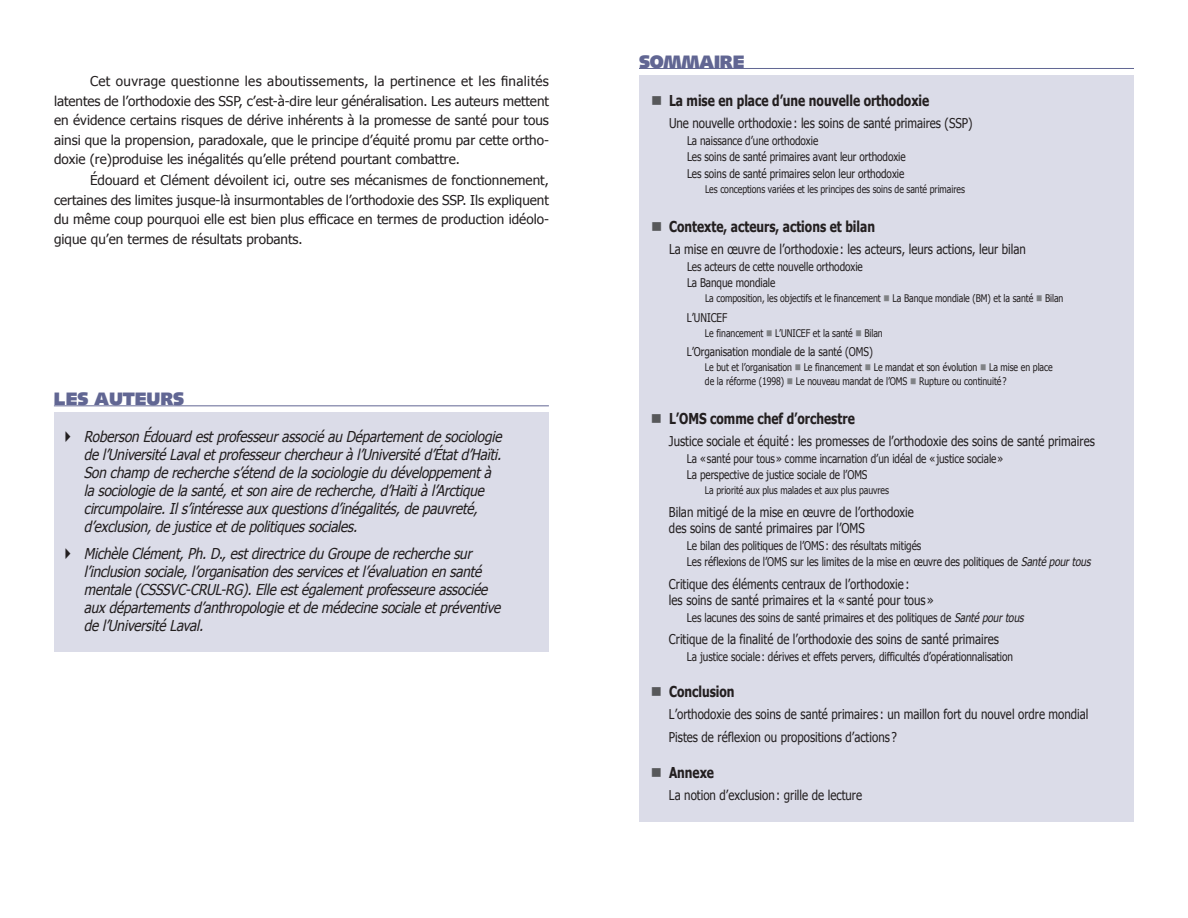
<style>
.page{position:relative;width:1188px;height:918px;background:#fff}
.page>*{position:absolute;margin:0;border:0;box-sizing:border-box;transform-origin:0 0}
._10-Titre__Auteurs{font:900 18px "Syntax LT";letter-spacing:-.01em;color:#616693}
._11-Descriptif_auteu{font:italic 15px/18px "Tahoma";color:#231f20;scale:.9 1}
._13-Sommaire_niveau{font:700 15px "Tahoma";color:#231f20;scale:.8 1}
._09-Texte_suivant{font:13.5px/19.5px "Tahoma";color:#231f20;text-align:justify}
._14-Sommaire_niveau{font:13.5px/16.5px "Tahoma";color:#231f20;scale:.85 1}
._15-Sommaire_niveau{font:12px "Tahoma";letter-spacing:-.005em;color:#231f20;scale:.83 1}
.Niveau_4{font:10.5px/13.5px "Tahoma";letter-spacing:-.005em;color:#231f20;scale:.83 1}
.s1{color:#57585a}
.s2{color:#808285}
.s3{font-style:italic}
</style>
<div class="page">
<div style="left:639px;top:75px;width:495px;height:747px;background:#dbdce8"></div>
<div style="left:54px;top:413px;width:495px;height:239px;background:#dbdce8"></div>
<hr style="left:639px;top:68px;width:495px;height:1px;background:#616693">
<hr style="left:54px;top:405px;width:495px;height:1px;background:#616693">
<p class="_09-Texte_suivant" style="left:54px;top:71px;width:497px;text-indent:36px">Cet ouvrage questionne les aboutissements, la pertinence et les finalités latentes de l’orthodoxie des SSP, c’est-à-dire leur généralisation. Les auteurs mettent en évidence certains risques de dérive inhérents à la promesse de santé pour tous ainsi que la propension, paradoxale, que le principe d’équité promu par cette ortho&shy;doxie (re)produise les inégalités qu’elle prétend pourtant combattre.</p>
<p class="_09-Texte_suivant" style="left:54px;top:170px;width:496px;text-indent:36px">Édouard et Clément dévoilent ici, outre ses mécanismes de fonctionnement, certaines des limites jusque-là insurmontables de l’orthodoxie des SSP. Ils expliquent du même coup pourquoi elle est bien plus efficace en termes de production idéolo&shy;gique qu’en termes de résultats probants.</p>
<p class="_10-Titre__Auteurs" style="left:54px;top:389px;width:132px">LES AUTEURS</p>
<p class="_11-Descriptif_auteu" style="left:84px;top:427px;width:470px">RobersonÉdouardestprofesseurassociéauDépartementdesociologie del’UniversitéLavaletprofesseurchercheuràl’Universitéd’Étatd’Haïti.<br>Sonchampderecherches’étenddelasociologiedudéveloppementà lasociologiedelasanté,etsonairederecherche,d’Haïtiàl’Arctique circumpolaire.Ils’intéresseauxquestionsd’inégalités,depauvreté, d’exclusion,dej usticeetdepolitiquessociales.</p>
<p class="_11-Descriptif_auteu" style="left:84px;top:544px;width:469px">MichèleClément,Ph.D.,estdirectriceduGroupederecherchesur l’inclusionsociale,l’organisationdesservicesetl’évaluationensanté mentale(CSSSVC-CRUL-RG).Elleestégalementprofesseureassociée auxdépartementsd’anthropologieetdemédecinesocialeetpréventive del’UniversitéLaval.</p>
<p class="_10-Titre__Auteurs" style="left:639px;top:51px;width:107px">SOMMAIRE</p>
<p class="_13-Sommaire_niveau" style="left:651px;top:90px;width:349px"><span class="s1">■</span> La mise en place d’une nouvelle orthodoxie</p>
<p class="_14-Sommaire_niveau" style="left:669px;top:114px;width:359px">Une nouvelle orthodoxie: les soins de santé primaires (SSP)</p>
<p class="_15-Sommaire_niveau" style="left:687px;top:132px;width:160px">La naissance d’une orthodoxie</p>
<p class="_15-Sommaire_niveau" style="left:687px;top:149px;width:265px">Les soins de santé primaires avant leur orthodoxie</p>
<p class="_15-Sommaire_niveau" style="left:687px;top:165px;width:263px">Les soins de santé primaires selon leur orthodoxie</p>
<p class="Niveau_4" style="left:705px;top:182px;width:315px">Les conceptions variées et les principes des soins de santé primaires</p>
<p class="_13-Sommaire_niveau" style="left:651px;top:216px;width:282px"><span class="s1">■</span> Contexte, acteurs, actions et bilan</p>
<p class="_14-Sommaire_niveau" style="left:669px;top:240px;width:421px">La mise en œuvre de l’orthodoxie: les acteurs, leurs actions, leur bilan</p>
<p class="_15-Sommaire_niveau" style="left:687px;top:258px;width:213px">Les acteurs de cette nouvelle orthodoxie</p>
<p class="_15-Sommaire_niveau" style="left:687px;top:275px;width:108px">La Banque mondiale</p>
<p class="Niveau_4" style="left:705px;top:291px;width:433px">La composition, les objectifs et le financement <span class="s2">■</span> La Banque mondiale (BM) et la santé <span class="s2">■</span> Bilan</p>
<p class="_15-Sommaire_niveau" style="left:687px;top:309px;width:50px">L’UNICEF</p>
<p class="Niveau_4" style="left:705px;top:326px;width:216px">Le financement <span class="s2">■</span> L’UNICEF et la santé <span class="s2">■</span> Bilan</p>
<p class="_15-Sommaire_niveau" style="left:687px;top:344px;width:225px">L’Organisation mondiale de la santé (OMS)</p>
<p class="Niveau_4" style="left:705px;top:360px;width:420px">Le but et l’organisation <span class="s2">■</span> Le financement <span class="s2">■</span> Le mandat et son évolution <span class="s2">■</span> La mise en place de la réforme (1998) <span class="s2">■</span> Le nouveau mandat de l’OMS <span class="s2">■</span> Rupture ou continuité?</p>
<p class="_13-Sommaire_niveau" style="left:651px;top:408px;width:256px"><span class="s1">■</span> L’OMS comme chef d’orchestre</p>
<p class="_14-Sommaire_niveau" style="left:669px;top:432px;width:502px">Justice sociale et équité : les promesses de l’orthodoxie des soins de santé primaires</p>
<p class="_15-Sommaire_niveau" style="left:687px;top:450px;width:383px">La «santé pour tous» comme incarnation d’un idéal de «justice sociale»</p>
<p class="_15-Sommaire_niveau" style="left:687px;top:467px;width:219px">La perspective de justice sociale de l’OMS</p>
<p class="Niveau_4" style="left:705px;top:483px;width:223px">La priorité aux plus malades et aux plus pauvres</p>
<p class="_14-Sommaire_niveau" style="left:669px;top:503px;width:290px">Bilan mitigé de la mise en œuvre de l’orthodoxie des soins de santé primaires par l’OMS</p>
<p class="_15-Sommaire_niveau" style="left:687px;top:537px;width:284px">Le bilan des politiques de l’OMS: des résultats mitigés</p>
<p class="_15-Sommaire_niveau" style="left:687px;top:554px;width:491px">Les réflexions de l’OMS sur les limites de la mise en œuvre des politiques de <span class="s3">Santé pourtous</span></p>
<p class="_14-Sommaire_niveau" style="left:669px;top:575px;width:313px">Critique des éléments centraux de l’orthodoxie :<br>les soins de santé primaires et la «santé pour tous»</p>
<p class="_15-Sommaire_niveau" style="left:687px;top:609px;width:410px">Les lacunes des soins de santé primaires et des politiques de <span class="s3">Santé pourtous</span></p>
<p class="_14-Sommaire_niveau" style="left:669px;top:630px;width:390px">Critique de la finalité de l’orthodoxie des soins de santé primaires</p>
<p class="_15-Sommaire_niveau" style="left:687px;top:648px;width:394px">La justice sociale: dérives et effets pervers, difficultés d’opérationnalisation</p>
<p class="_13-Sommaire_niveau" style="left:651px;top:681px;width:106px"><span class="s1">■</span> Conclusion</p>
<p class="_14-Sommaire_niveau" style="left:669px;top:705px;width:495px">L’orthodoxie des soins de santé primaires : un maillon fort du nouvel ordre mondial</p>
<p class="_14-Sommaire_niveau" style="left:669px;top:728px;width:270px">Pistes de réflexion ou propositions d’actions ?</p>
<p class="_13-Sommaire_niveau" style="left:651px;top:762px;width:80px"><span class="s1">■</span> Annexe</p>
<p class="_14-Sommaire_niveau" style="left:669px;top:786px;width:229px">La notion d’exclusion: grille de lecture</p>
</div>
